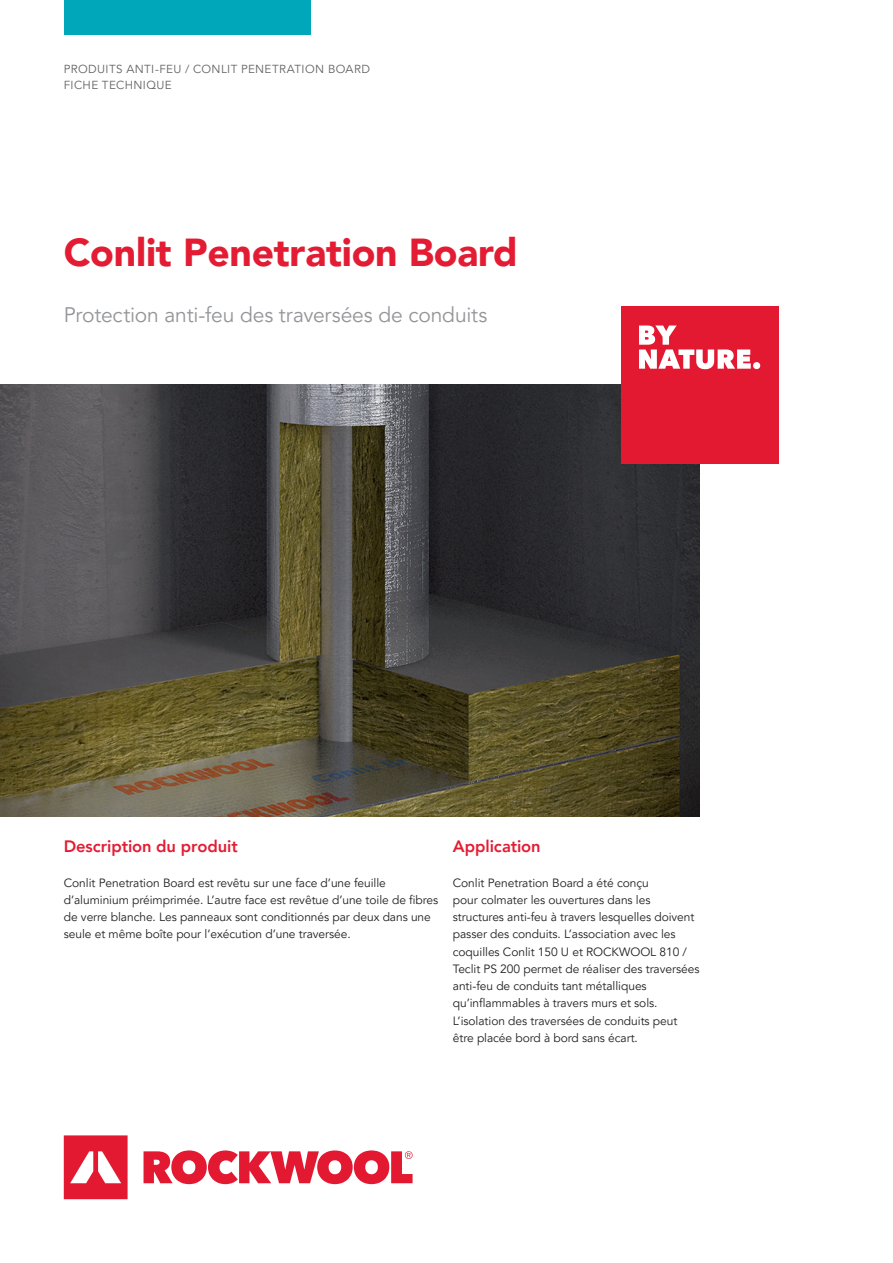
<style>
.page{position:relative;width:893px;height:1263px;background:#fff}
.page>*{position:absolute;margin:0;border:0;box-sizing:border-box;transform-origin:0 0}
.t1{font:900 39px "Avenir LT Pro";letter-spacing:-.005em;color:#e31c33}
.t2{font:21px "Avenir LT Pro";letter-spacing:-.005em;color:#939598}
.t3{font:800 16.5px "Avenir LT Pro";letter-spacing:-.005em;color:#e31c33}
.t4{font:12px/17.2px "Avenir LT Pro";letter-spacing:-.005em;color:#231f20}
.t5{font:11.7px/16.5px "Avenir LT Pro";letter-spacing:.035em;color:#636366}
</style>
<div class="page">
<svg style="left:64px;top:1135px;width:349px;height:64px"></svg>
<div style="left:64px;top:0;width:246px;height:34px;background:#00a6b9"></div>
<img style="left:0;top:385px;width:699px;height:431px">
<div style="left:621px;top:306px;width:157px;height:157px;background:#e21931"></div>
<svg style="left:639px;top:325px;width:121px;height:44px"></svg>
<p class="t5" style="left:64px;top:61px;width:308px">PRODUITS ANTI-FEU / CONLIT PENETRATION BOARD<br>FICHE TECHNIQUE</p>
<h1 class="t1" style="left:64px;top:229px;width:455px">Conlit Penetration Board</h1>
<h2 class="t2" style="left:64px;top:302px;width:425px">Protection anti-feu des traversées de conduits</h2>
<h3 class="t3" style="left:64px;top:837px;width:175px">Description du produit</h3>
<p class="t4" style="left:64px;top:874px;width:376px">Conlit Penetration Board est revêtu sur une face d’une feuille d’aluminium préimprimée. L’autre face est revêtue d’une toile de fibres de verre blanche. Les panneaux sont conditionnés par deux dans une seule et même boîte pour l’exécution d’une traversée.</p>
<h3 class="t3" style="left:453px;top:837px;width:89px">Application</h3>
<p class="t4" style="left:453px;top:874px;width:248px">Conlit Penetration Board a été conçu<br>pour colmater les ouvertures dans les structures anti-feu à travers lesquelles doivent passer des conduits. L’association avec les coquilles Conlit 150 U et ROCKWOOL 810 / Teclit PS 200 permet de réaliser des traversées anti-feu de conduits tant métalliques qu’inflammables à travers murs et sols.<br>L’isolation des traversées de conduits peut être placée bord à bord sans écart.</p>
</div>
